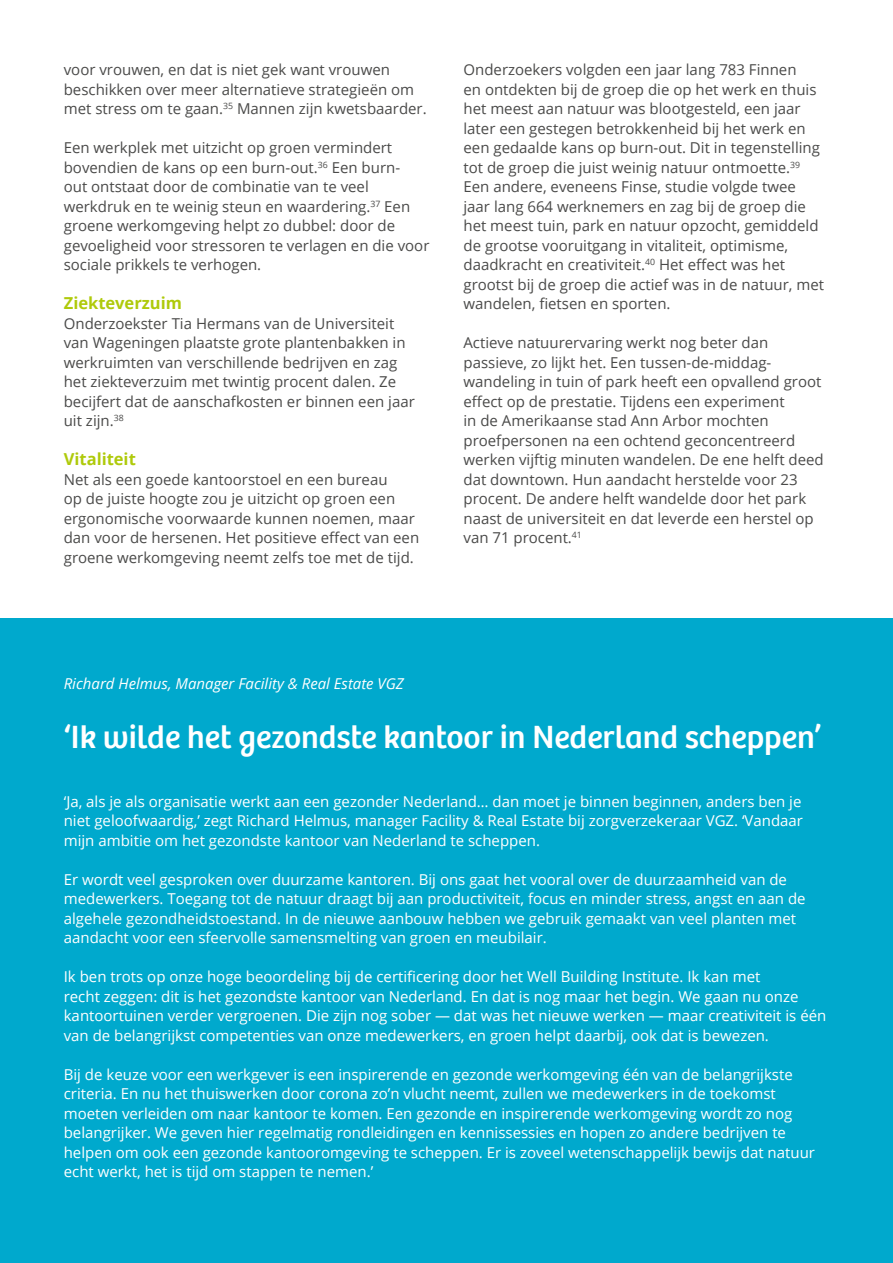
<style>
.page{position:relative;width:893px;height:1263px;background:#fff}
.page>*{position:absolute;margin:0;border:0;box-sizing:border-box;transform-origin:0 0}
.t1{font:33px "Bree";color:#fff}
.t2{font:700 16.5px "Open Sans";color:#afca0b}
.t3{font:15px/19.5px "Open Sans";color:#4a4a49}
.t4{font:15px/19.5px "Open Sans";color:#fff}
.t5{font:italic 15px "Open Sans";color:#fff}
</style>
<div class="page">
<div style="left:0;top:619px;width:893px;height:644px;background:#00a9cd"></div>
<p class="t3" style="left:64px;top:60px;width:364px">voor vrouwen, en dat is niet gek want vrouwen beschikken over meer alternatieve strategieën om met stress om te gaan.<sup>35</sup> Mannen zijn kwetsbaarder.</p>
<p class="t3" style="left:64px;top:138px;width:367px">Een werkplek met uitzicht op groen vermindert bovendien de kans op een burn-out.<sup>36</sup> Een burn-<br>out ontstaat door de combinatie van te veel werkdruk en te weinig steun en waardering.<sup>37</sup> Een groene werkomgeving helpt zo dubbel: door de gevoeligheid voor stressoren te verlagen en die voor sociale prikkels te verhogen.</p>
<p class="t2" style="left:64px;top:292px;width:120px">Ziekteverzuim</p>
<p class="t3" style="left:64px;top:313px;width:353px">Onderzoekster Tia Hermans van de Universiteit van Wageningen plaatste grote plantenbakken in werkruimten van verschillende bedrijven en zag het ziekteverzuim met twintig procent dalen. Ze becijfert dat de aanschafkosten er binnen een jaar uit zijn.<sup>38</sup></p>
<p class="t2" style="left:64px;top:448px;width:74px">Vitaliteit</p>
<p class="t3" style="left:64px;top:469px;width:357px">Net als een goede kantoorstoel en een bureau<br>op de juiste hoogte zou je uitzicht op groen een ergonomische voorwaarde kunnen noemen, maar dan voor de hersenen. Het positieve effect van een groene werkomgeving neemt zelfs toe met de tijd.</p>
<p class="t3" style="left:463px;top:60px;width:362px">Onderzoekers volgden een jaar lang 783 Finnen<br>en ontdekten bij de groep die op het werk en thuis het meest aan natuur was blootgesteld, een jaar later een gestegen betrokkenheid bij het werk en een gedaalde kans op burn-out. Dit in tegenstelling tot de groep die juist weinig natuur ontmoette.<sup>39<br></sup>Een andere, eveneens Finse, studie volgde twee jaar lang 664 werknemers en zag bij de groep die het meest tuin, park en natuur opzocht, gemiddeld de grootse vooruitgang in vitaliteit, optimisme, daadkracht en creativiteit.<sup>40</sup> Het effect was het grootst bij de groep die actief was in de natuur, met wandelen, fietsen en sporten.</p>
<p class="t3" style="left:463px;top:333px;width:362px">Actieve natuurervaring werkt nog beter dan passieve, zo lijkt het. Een tussen-de-middag&shy;wandeling in tuin of park heeft een opvallend groot effect op de prestatie. Tijdens een experiment<br>in de Amerikaanse stad Ann Arbor mochten proefpersonen na een ochtend geconcentreerd werken vijftig minuten wandelen. De ene helft deed dat downtown. Hun aandacht herstelde voor 23 procent. De andere helft wandelde door het park naast de universiteit en dat leverde een herstel op van 71 procent.<sup>41</sup></p>
<p class="t5" style="left:64px;top:673px;width:342px">Richard Helmus, Manager Facility &amp; Real Estate VGZ</p>
<h1 class="t1" style="left:64px;top:718px;width:759px">‘Ik wilde het gezondste kantoor in Nederland scheppen’</h1>
<p class="t4" style="left:64px;top:791px;width:741px;text-align:justify">‘Ja, als je als organisatie werkt aan een gezonder Nederland… dan moet je binnen beginnen, anders ben je niet geloofwaardig,’ zegt Richard Helmus, manager Facility &amp; Real Estate bij zorgverzekeraar VGZ. ‘Vandaar mijn ambitie om het gezondste kantoor van Nederland te scheppen.</p>
<p class="t4" style="left:64px;top:869px;width:743px">Er wordt veel gesproken over duurzame kantoren. Bij ons gaat het vooral over de duurzaamheid van de medewerkers. Toegang tot de natuur draagt bij aan productiviteit, focus en minder stress, angst en aan de algehele gezondheidstoestand. In de nieuwe aanbouw hebben we gebruik gemaakt van veel planten met aandacht voor een sfeervolle samensmelting van groen en meubilair.</p>
<p class="t4" style="left:64px;top:966px;width:764px">Ik ben trots op onze hoge beoordeling bij de certificering door het Well Building Institute. Ik kan met<br>recht zeggen: dit is het gezondste kantoor van Nederland. En dat is nog maar het begin. We gaan nu onze kantoortuinen verder vergroenen. Die zijn nog sober — dat was het nieuwe werken — maar creativiteit is één van de belangrijkst competenties van onze medewerkers, en groen helpt daarbij, ook dat is bewezen.</p>
<p class="t4" style="left:64px;top:1064px;width:753px">Bij de keuze voor een werkgever is een inspirerende en gezonde werkomgeving één van de belangrijkste criteria. En nu het thuiswerken door corona zo’n vlucht neemt, zullen we medewerkers in de toekomst moeten verleiden om naar kantoor te komen. Een gezonde en inspirerende werkomgeving wordt zo nog belangrijker. We geven hier regelmatig rondleidingen en kennissessies en hopen zo andere bedrijven te helpen om ook een gezonde kantooromgeving te scheppen. Er is zoveel wetenschappelijk bewijs dat natuur echt werkt, het is tijd om stappen te nemen.’</p>
</div>
